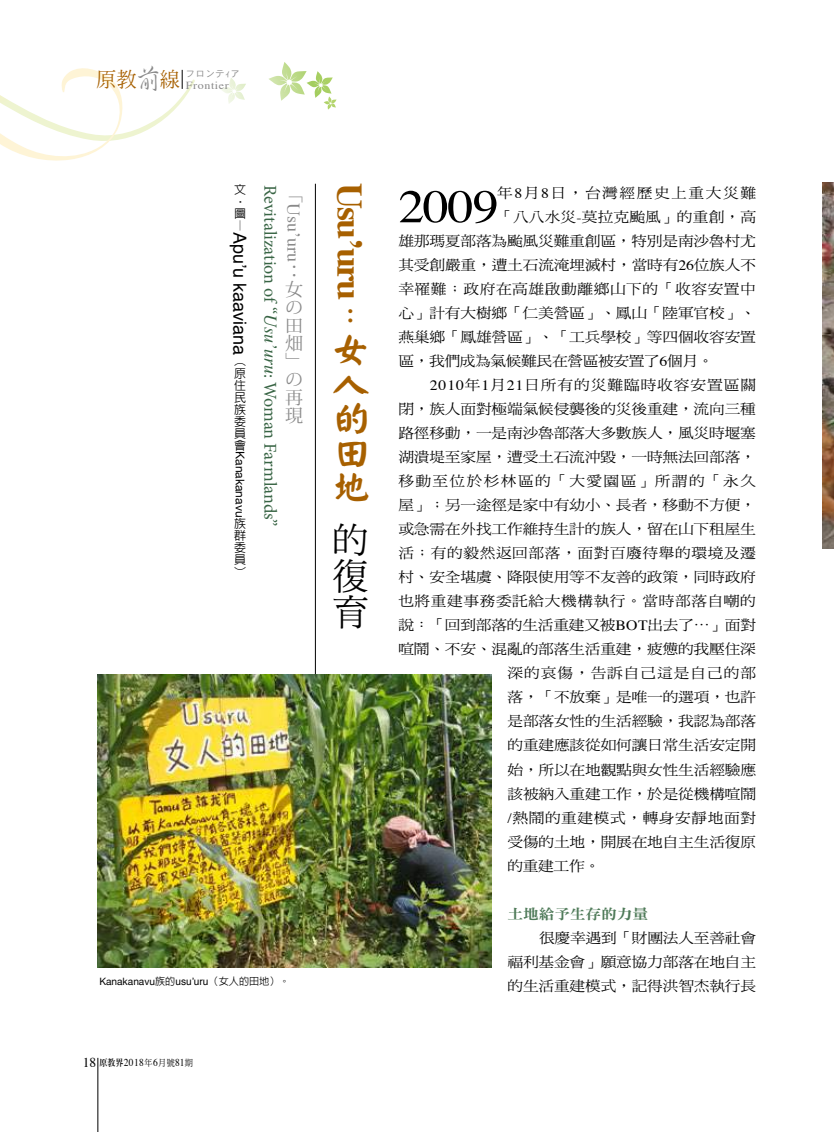
<style>
.page{position:relative;width:834px;height:1132px;background:#fff}
.page>*{position:absolute;margin:0;border:0;box-sizing:border-box;transform-origin:0 0}
.t1{font:46.8px "Times";color:#000;scale:1.11 1}
.t2{font:700 36px "Times";letter-spacing:-.05em;color:#a76000}
.t3{font:800 36px/34.2px "AR Yan Kai B5";color:#a76000;text-align:justify}
.t4{font:36px/36px "DF Ming Std W5";color:#000;text-align:justify}
.t5{font:300 36px "Adobe Ming Std";color:#a76000}
.t6{font:18px "Minion Pro";letter-spacing:-.005em;color:#396545}
.t7{font:18px "Helvetica";color:#000}
.t8{font:18px/18px "Koz Min Pro";color:#898989}
.t9{font:18px "Times";color:#898989}
.t10{font:14.1px/24px "DF Ming Std W5";letter-spacing:-.015em;color:#000;text-align:justify;scale:1.11 1}
.t11{font:14.1px "DF Ming Std W5";letter-spacing:.035em;color:#000;scale:1.11 1}
.t12{font:14.1px "DF Ming Std W5";letter-spacing:.055em;color:#000;scale:1.11 1}
.t13{font:14.1px "DF Ming Std W5";letter-spacing:.085em;color:#000;scale:1.11 1}
.t14{font:14.1px "DF Ming Std W5";letter-spacing:.005em;color:#000;scale:1.11 1}
.t15{font:14.1px "DF Ming Std W5";letter-spacing:.095em;color:#000;scale:1.11 1}
.t16{font:14.1px "DF Ming Std W9";letter-spacing:-.01em;color:#4e7a58;scale:1.11 1}
.t17{font:500 12px/12px "AR Hei B5";color:#000;text-align:justify}
.t18{font:12px "Helvetica Neue";color:#000}
.t19{font:10.8px "Times";letter-spacing:.05em;color:#898989;scale:1.11 1}
.t20{font:10.5px "Times";letter-spacing:.05em;color:#000;scale:.9 1}
.t21{font:10.2px "Helvetica Neue";color:#000}
.t22{font:9px "Heisei Kaku Go Std W3";color:#898989}
.s1{font-family:"AR Xing Shu B5";font-weight:500;font-size:27.75px}
.s2{font-family:"Times";font-style:italic}
.s3{font-family:"AR Hei B5";font-weight:500}
.s4{font-family:"Helvetica"}
.s5{font-size:13.5px}
.s6{font-family:"AR Ming B5";font-weight:800;font-size:9px}
.s7{font-family:"DF Ming Std W5";font-size:9px}
.s8{font-family:"Times"}
.s9{font-family:"Adobe Ming Std";font-weight:300}
</style>
<div class="page">
<svg style="left:269px;top:62px;width:67px;height:48px"></svg>
<svg style="left:221px;top:78px;width:25px;height:26px"></svg>
<hr style="left:98px;top:1057px;width:1px;height:74px;background:#000">
<svg style="left:0;top:68px;width:195px;height:93px"></svg>
<hr style="left:315px;top:184px;width:1px;height:544px;background:#000">
<img style="left:98px;top:674px;width:393px;height:292px">
<img style="left:822px;top:183px;width:11px;height:365px">
<p class="t19" style="left:96px;top:75px;width:121px"><sup>原教</sup><span class="s1">前</span><sup>線</sup> Frontier</p>
<p class="t22" style="left:186px;top:67px;width:55px">フロンテ<sub>ｲ</sub>ア</p>
<p class="t17" style="left:234px;top:184px;width:13px">文</p>
<p class="t17" style="left:246px;top:196px;width:13px;rotate:90deg">‧</p>
<p class="t17" style="left:234px;top:208px;width:12px">圖︱</p>
<p class="t7" style="left:254px;top:232px;width:125px;rotate:90deg">Apu’u kaaviana</p>
<p class="t17" style="left:234px;top:355px;width:13px">︵原住民族委員會</p>
<p class="t18" style="left:249px;top:451px;width:68px;rotate:90deg">Kanakanavu</p>
<p class="t17" style="left:234px;top:517px;width:13px">族群委員︶</p>
<p class="t6" style="left:282px;top:185px;width:343px;rotate:90deg">Revitalization of “<span class="s2">Usu’uru</span>: Woman Farmlands”</p>
<p class="t8" style="left:285px;top:184px;width:19px">「</p>
<p class="t9" style="left:310px;top:203px;width:60px;rotate:90deg">Usu’uru</p>
<p class="t8" style="left:285px;top:280px;width:16px;rotate:-90deg">：</p>
<p class="t8" style="left:285px;top:279px;width:19px">女の田畑」の再現</p>
<p class="t21" style="left:99px;top:973px;width:192px">Kanakanavu<span class="s3">族的</span><span class="s4">usu’uru</span><span class="s3">（女人的田地）。</span></p>
<p class="t20" style="left:83px;top:1052px;width:124px"><span class="s5">18</span> <span class="s6">原教界</span>2018<span class="s7">年</span>6<span class="s7">月號</span>81<span class="s7">期</span></p>
<h2 class="t2" style="left:384px;top:183px;width:119px;rotate:90deg">Usu’uru</h2>
<h2 class="t5" style="left:332px;top:297px;width:21px">：</h2>
<h2 class="t3" style="left:333px;top:333px;width:37px">女人的田地</h2>
<h2 class="t4" style="left:332px;top:521px;width:37px">的復育</h2>
<h1 class="t1" style="left:398px;top:163px;width:92px">2009</h1>
<p class="t15" style="left:497px;top:185px;width:235px">年<span class="s8">8</span>月<span class="s8">8</span>日，台灣經歷史上重大災難</p>
<p class="t14" style="left:497px;top:209px;width:235px">「八八水災<span class="s8">-</span>莫拉克颱風」的重創，高</p>
<p class="t10" style="left:398px;top:229px;width:323px">雄那瑪夏部落為颱風災難重創區，特別是南沙魯村尤</p>
<p class="t10" style="left:398px;top:253px;width:324px">其受創嚴重，遭土石流淹埋滅村，當時有<span class="s8">26</span>位族人不</p>
<p class="t11" style="left:398px;top:281px;width:324px">幸罹難<span class="s9">；</span>政府在高雄啟動離鄉山下的「收容安置中</p>
<p class="t10" style="left:398px;top:301px;width:323px">心」計有大樹鄉「仁美營區」、鳳山「陸軍官校」、</p>
<p class="t10" style="left:398px;top:325px;width:323px">燕巢鄉「鳳雄營區」、「工兵學校」等四個收容安置</p>
<p class="t10" style="left:398px;top:349px;width:285px">區，我們成為氣候難民在營區被安置了<span class="s8">6</span>個月。</p>
<p class="t12" style="left:430px;top:377px;width:295px"><span class="s8">2010</span>年<span class="s8">1</span>月<span class="s8">21</span>日所有的災難臨時收容安置區關</p>
<p class="t10" style="left:398px;top:397px;width:323px">閉，族人面對極端氣候侵襲後的災後重建，流向三種</p>
<p class="t10" style="left:398px;top:421px;width:323px">路徑移動，一是南沙魯部落大多數族人，風災時堰塞</p>
<p class="t10" style="left:398px;top:445px;width:323px">湖潰堤至家屋，遭受土石流沖毀，一時無法回部落，</p>
<p class="t13" style="left:398px;top:473px;width:324px">移動至位於杉林區的「大愛園區」所謂的「永久</p>
<p class="t10" style="left:398px;top:493px;width:323px">屋」<span class="s9">；</span>另一途徑是家中有幼小、長者，移動不方便，</p>
<p class="t10" style="left:398px;top:517px;width:323px">或急需在外找工作維持生計的族人，留在山下租屋生</p>
<p class="t11" style="left:398px;top:545px;width:323px">活<span class="s9">；</span>有的毅然返回部落，面對百廢待舉的環境及遷</p>
<p class="t10" style="left:398px;top:565px;width:323px">村、安全堪虞、降限使用等不友善的政策，同時政府</p>
<p class="t11" style="left:398px;top:593px;width:323px">也將重建事務委託給大機構執行。當時部落自嘲的</p>
<p class="t10" style="left:398px;top:613px;width:324px">說<span class="s9">：</span>「回到部落的生活重建又被<span class="s8">BOT</span>出去了<span class="s9">⋯</span>」面對</p>
<p class="t10" style="left:398px;top:637px;width:323px">喧鬧、不安、混亂的部落生活重建，疲憊的我壓住深</p>
<p class="t12" style="left:507px;top:665px;width:225px">深的哀傷，告訴自己這是自己的部</p>
<p class="t10" style="left:507px;top:685px;width:225px">落，「不放棄」是唯一的選項，也許</p>
<p class="t10" style="left:507px;top:709px;width:225px">是部落女性的生活經驗，我認為部落</p>
<p class="t10" style="left:507px;top:733px;width:225px">的重建應該從如何讓日常生活安定開</p>
<p class="t10" style="left:507px;top:757px;width:225px">始，所以在地觀點與女性生活經驗應</p>
<p class="t10" style="left:507px;top:781px;width:225px">該被納入重建工作，於是從機構喧鬧</p>
<p class="t11" style="left:507px;top:809px;width:225px"><span class="s8">/</span>熱鬧的重建模式，轉身安靜地面對</p>
<p class="t10" style="left:507px;top:829px;width:225px">受傷的土地，開展在地自主生活復原</p>
<p class="t10" style="left:507px;top:853px;width:85px">的重建工作。</p>
<p class="t16" style="left:507px;top:905px;width:128px">土地給予生存的力量</p>
<p class="t10" style="left:507px;top:925px;width:225px;text-indent:32px">很慶幸遇到「財團法人至善社會福利基金會」願意協力部落在地自主的生活重建模式，記得洪智杰執行長</p>
</div>
